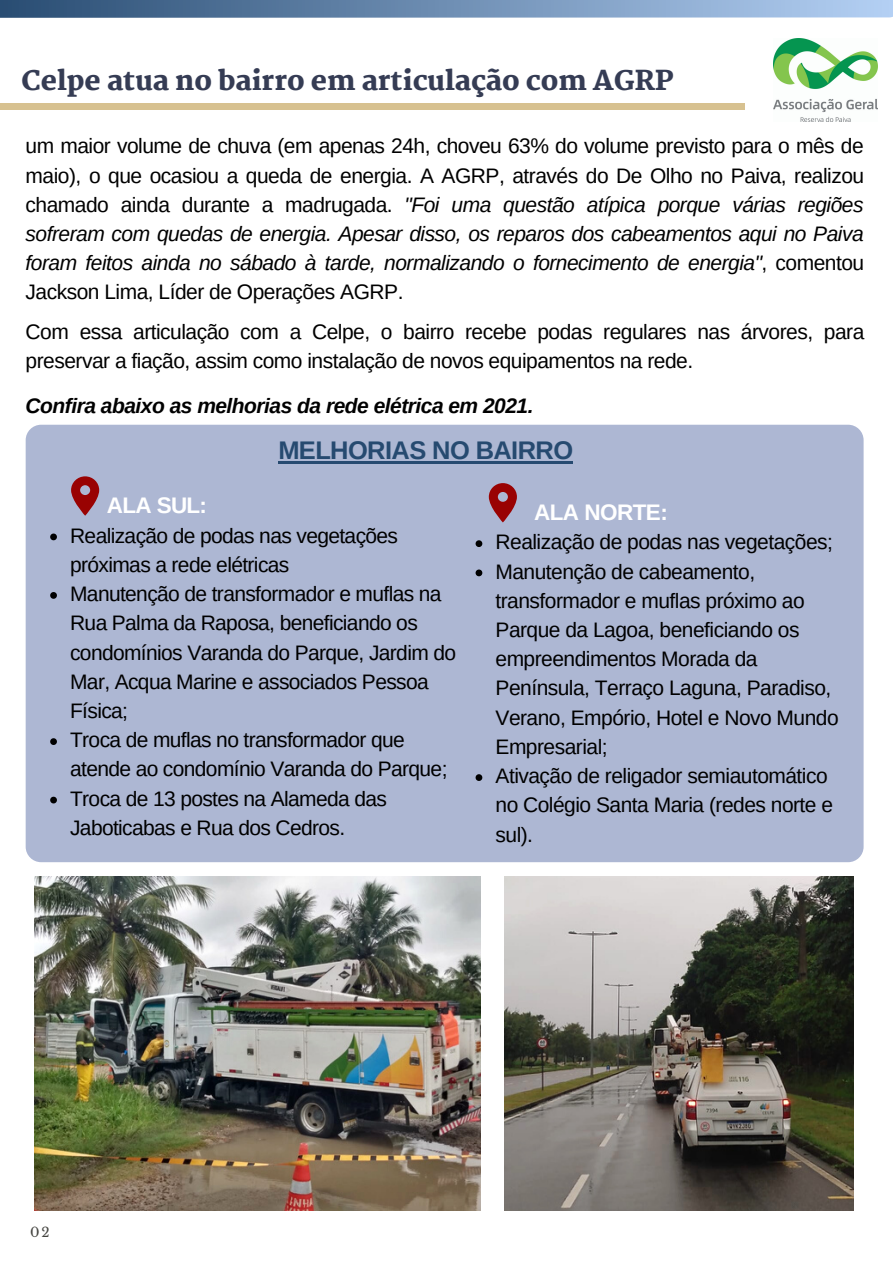
<style>
.page{position:relative;width:893px;height:1264px;background:#fff}
.page>*{position:absolute;margin:0;border:0;box-sizing:border-box;transform-origin:0 0}
.t1{font:800 27px "Martel";color:#353c54}
.t2{font:700 25.5px "Arimo";letter-spacing:-.025em;color:#264a70}
.t3{font:700 22.5px "Arimo";letter-spacing:-.025em;color:#fff}
.t4{font:21px/29.2px "Arimo";letter-spacing:-.025em;color:#000}
.t5{font:italic 700 21px "Arimo";letter-spacing:-.025em;color:#000}
.t6{font:13.2px "Libre Baskerville";color:#444440}
.s1{font-style:italic}
</style>
<div class="page">
<svg style="left:0;top:0;width:892px;height:18px;background:#7090b4"></svg>
<img style="left:773px;top:39px;width:104px;height:82px">
<div style="left:0;top:103px;width:744px;height:7px;background:#d7c190"></div>
<div style="left:26px;top:425px;width:837px;height:437px;background:#adb7d3;border-radius:15px"></div>
<svg style="left:50px;top:533px;width:7px;height:7px"></svg>
<svg style="left:50px;top:592px;width:7px;height:6px"></svg>
<svg style="left:50px;top:738px;width:7px;height:7px"></svg>
<svg style="left:50px;top:796px;width:7px;height:7px"></svg>
<svg style="left:71px;top:476px;width:28px;height:39px"></svg>
<svg style="left:475px;top:540px;width:7px;height:7px"></svg>
<svg style="left:475px;top:569px;width:7px;height:7px"></svg>
<svg style="left:475px;top:774px;width:7px;height:7px"></svg>
<svg style="left:489px;top:483px;width:28px;height:39px"></svg>
<hr style="left:278px;top:461px;width:294px;height:3px;background:#264a70">
<img style="left:34px;top:876px;width:447px;height:334px">
<img style="left:504px;top:876px;width:349px;height:334px">
<p class="t1" style="left:21px;top:65px;width:653px">Celpe atua no bairro em articulação com AGRP</p>
<p class="t4" style="left:26px;top:131px;width:840px;text-align:justify">um maior volume de chuva (em apenas 24h, choveu 63% do volume previsto para o mês de maio), o que ocasiou a queda de energia. A AGRP, através do De Olho no Paiva, realizou chamado ainda durante a madrugada. <span class="s1">"Foi uma questão atípica porque várias regiões sofreram com quedas de energia. Apesar disso, os reparos dos cabeamentos aqui no Paiva foram feitos ainda no sábado à tarde, normalizando o fornecimento de energia"</span>, comentou Jackson Lima, Líder de Operações AGRP.</p>
<p class="t4" style="left:26px;top:317px;width:840px">Com essa articulação com a Celpe, o bairro recebe podas regulares nas árvores, para preservar a fiação, assim como instalação de novos equipamentos na rede.</p>
<p class="t5" style="left:26px;top:394px;width:509px">Confira abaixo as melhorias da rede elétrica em 2021.</p>
<p class="t3" style="left:107px;top:493px;width:102px">ALA SUL:</p>
<p class="t2" style="left:278px;top:436px;width:296px">MELHORIAS NO BAIRRO</p>
<p class="t3" style="left:534px;top:499px;width:135px">ALA NORTE:</p>
<p class="t4" style="left:70px;top:520px;width:387px">Realização de podas nas vegetações próximas a rede elétricas<br>Manutenção de transformador e muflas na Rua Palma da Raposa, beneficiando os condomínios Varanda do Parque, Jardim do Mar, Acqua Marine e associados Pessoa Física;<br>Troca de muflas no transformador que atende ao condomínio Varanda do Parque; Troca de 13 postes na Alameda das Jaboticabas e Rua dos Cedros.</p>
<p class="t4" style="left:495px;top:527px;width:345px">Realização de podas nas vegetações;<br>Manutenção de cabeamento, transformador e muflas próximo ao<br>Parque da Lagoa, beneficiando os empreendimentos Morada da<br>Península, Terraço Laguna, Paradiso,<br>Verano, Empório, Hotel e Novo Mundo<br>Empresarial;<br>Ativação de religador semiautomático no Colégio Santa Maria (redes norte e sul).</p>
<p class="t6" style="left:30px;top:1224px;width:21px">02</p>
</div>
